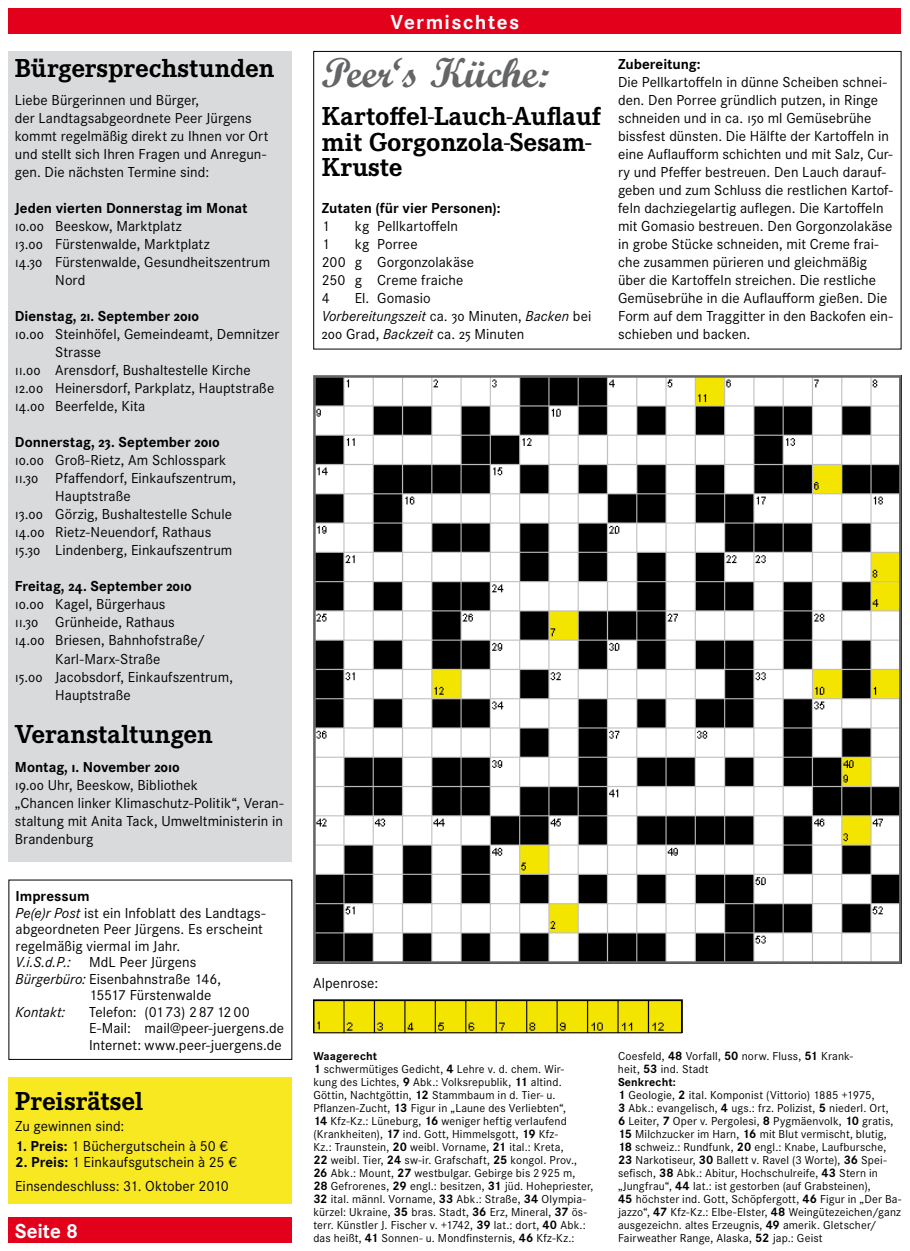
<style>
.page{position:relative;width:910px;height:1251px;background:#fff}
.page>*{position:absolute;margin:0;border:0;box-sizing:border-box;transform-origin:0 0}
.t1{font:700 42px "Script MT Std";color:#646567}
.t2{font:700 27px/25.5px "Corporate E";color:#000}
.t3{font:700 21px "Corporate S";letter-spacing:.065em;color:#fff}
.t4{font:15px/18px "Corporate S";letter-spacing:.005em;color:#000}
.t5{font:700 15px "Corporate S";color:#000}
.t6{font:italic 15px "Corporate S";color:#000}
.t7{font:12px/13px "Corporate S";letter-spacing:.015em;color:#000}
.s1{font-style:italic}
.s2{font-weight:700}
.s3{font-weight:700;font-size:12.75px}
</style>
<div class="page">
<div style="left:313px;top:51px;width:588px;height:298px;border:1px solid #000"></div>
<div style="left:9px;top:9px;width:892px;height:25px;background:#e2001a"></div>
<img style="left:316px;top:378px;width:582px;height:582px">
<div style="left:313px;top:375px;width:588px;height:588px;border:2px solid #646567"></div>
<img style="left:315px;top:1001px;width:365px;height:30px">
<div style="left:313px;top:999px;width:369px;height:34px;border:1px solid #000"></div>
<div style="left:9px;top:1077px;width:283px;height:126px;background:#f8e822"></div>
<div style="left:9px;top:51px;width:283px;height:810px;background:#d9dadb"></div>
<div style="left:9px;top:1216px;width:283px;height:26px;background:#e2001a"></div>
<h2 class="t2" style="left:15px;top:56px;width:261px">Bürgersprechstunden</h2>
<p class="t4" style="left:15px;top:91px;width:255px">Liebe Bürgerinnen und Bürger,<br>der Landtagsabgeordnete Peer Jürgens kommt regelmäßig direkt zu Ihnen vor Ort und stellt sich Ihren Fragen und Anregun&shy;gen. Die nächsten Termine sind:</p>
<p class="t5" style="left:15px;top:199px;width:234px">Jeden vierten Donnerstag im Monat</p>
<p class="t4" style="left:15px;top:217px;width:168px">10.00 Beeskow, Marktplatz</p>
<p class="t4" style="left:15px;top:235px;width:196px">13.00 Fürstenwalde, Marktplatz</p>
<p class="t4" style="left:15px;top:253px;width:257px">14.30 Fürstenwalde, Gesundheitszentrum</p>
<p class="t4" style="left:55px;top:271px;width:32px">Nord</p>
<p class="t5" style="left:15px;top:307px;width:186px">Dienstag, 21. September 2010</p>
<p class="t4" style="left:15px;top:325px;width:266px">10.00 Steinhöfel, Gemeindeamt, Demnitzer</p>
<p class="t4" style="left:55px;top:343px;width:47px">Strasse</p>
<p class="t4" style="left:15px;top:361px;width:237px">11.00 Arensdorf, Bushaltestelle Kirche</p>
<p class="t4" style="left:15px;top:379px;width:261px">12.00 Heinersdorf, Parkplatz, Hauptstraße</p>
<p class="t4" style="left:15px;top:397px;width:132px">14.00 Beerfelde, Kita</p>
<p class="t5" style="left:15px;top:433px;width:206px">Donnerstag, 23. September 2010</p>
<p class="t4" style="left:15px;top:451px;width:213px">10.00 Groß-Rietz, Am Schlosspark</p>
<p class="t4" style="left:15px;top:469px;width:223px">11.30 Pfaffendorf, Einkaufszentrum,</p>
<p class="t4" style="left:55px;top:487px;width:77px">Hauptstraße</p>
<p class="t4" style="left:15px;top:505px;width:219px">13.00 Görzig, Bushaltestelle Schule</p>
<p class="t4" style="left:15px;top:523px;width:198px">14.00 Rietz-Neuendorf, Rathaus</p>
<p class="t4" style="left:15px;top:541px;width:219px">15.30 Lindenberg, Einkaufszentrum</p>
<p class="t5" style="left:15px;top:577px;width:178px">Freitag, 24. September 2010</p>
<p class="t4" style="left:15px;top:595px;width:152px">10.00 Kagel, Bürgerhaus</p>
<p class="t4" style="left:15px;top:613px;width:161px">11.30 Grünheide, Rathaus</p>
<p class="t4" style="left:15px;top:631px;width:192px">14.00 Briesen, Bahnhofstraße/</p>
<p class="t4" style="left:55px;top:649px;width:107px">Karl-Marx-Straße</p>
<p class="t4" style="left:15px;top:667px;width:220px">15.00 Jacobsdorf, Einkaufszentrum,</p>
<p class="t4" style="left:55px;top:685px;width:77px">Hauptstraße</p>
<h2 class="t2" style="left:15px;top:721px;width:199px">Veranstaltungen</h2>
<p class="t5" style="left:15px;top:757px;width:166px">Montag, 1. November 2010</p>
<p class="t4" style="left:15px;top:775px;width:270px">19.00 Uhr, Beeskow, Bibliothek<br>„Chancen linker Klimaschutz-Politik“, Veran&shy;staltung mit Anita Tack, Umweltministerin in Brandenburg</p>
<p class="t5" style="left:16px;top:887px;width:75px">Impressum</p>
<p class="t4" style="left:16px;top:903px;width:251px"><span class="s1">Pe(e)r Post</span> ist ein Infoblatt des Landtags-</p>
<p class="t4" style="left:16px;top:920px;width:249px">abgeordneten Peer Jürgens. Es erscheint</p>
<p class="t4" style="left:16px;top:936px;width:166px">regelmäßig viermal im Jahr.</p>
<p class="t4" style="left:16px;top:953px;width:182px"><span class="s1">V.i.S.d.P.:</span> MdL Peer Jürgens</p>
<p class="t4" style="left:16px;top:969px;width:207px"><span class="s1">Bürgerbüro:</span> Eisenbahnstraße 146,</p>
<p class="t4" style="left:89px;top:986px;width:124px">15517 Fürstenwalde</p>
<p class="t6" style="left:16px;top:1002px;width:51px">Kontakt:</p>
<p class="t4" style="left:89px;top:1003px;width:196px;line-height:16.5px">Telefon: (0173) 2871200<br>E-Mail: mail@peer-juergens.de<br>Internet: www.peer-juergens.de</p>
<h2 class="t2" style="left:15px;top:1088px;width:130px">Preisrätsel</h2>
<p class="t4" style="left:15px;top:1117px;width:111px">Zu gewinnen sind:</p>
<p class="t4" style="left:15px;top:1136px;width:214px"><span class="s2">1. Preis:</span> 1 Büchergutschein à 50 €</p>
<p class="t4" style="left:15px;top:1150px;width:223px;line-height:24px"><span class="s2">2. Preis:</span> 1 Einkaufsgutschein à 25 €<br>Einsendeschluss: 31. Oktober 2010</p>
<h3 class="t3" style="left:15px;top:1218px;width:65px">Seite 8</h3>
<h3 class="t3" style="left:391px;top:10px;width:130px">Vermischtes</h3>
<h1 class="t1" style="left:322px;top:47px;width:229px">Peer‘s Küche:</h1>
<p class="t5" style="left:618px;top:55px;width:84px">Zubereitung:</p>
<p class="t4" style="left:618px;top:73px;width:276px">Die Pellkartoffeln in dünne Scheiben schnei&shy;den. Den Porree gründlich putzen, in Ringe schneiden und in ca. 150 ml Gemüsebrühe bissfest dünsten. Die Hälfte der Kartoffeln in eine Auflaufform schichten und mit Salz, Cur&shy;ry und Pfeffer bestreuen. Den Lauch darauf&shy;geben und zum Schluss die restlichen Kartof&shy;feln dachziegelartig auflegen. Die Kartoffeln mit Gomasio bestreuen. Den Gorgonzolakäse in grobe Stücke schneiden, mit Creme frai&shy;che zusammen pürieren und gleichmäßig über die Kartoffeln streichen. Die restliche Gemüsebrühe in die Auflaufform gießen. Die Form auf dem Traggitter in den Backofen ein&shy;schieben und backen.</p>
<h2 class="t2" style="left:322px;top:104px;width:281px">Kartoffel-Lauch-Auflauf mit Gorgonzola-Sesam-<br>Kruste</h2>
<p class="t5" style="left:322px;top:199px;width:180px">Zutaten (für vier Personen):</p>
<p class="t4" style="left:322px;top:217px;width:9px">1</p>
<p class="t4" style="left:355px;top:217px;width:105px">kg Pellkartoffeln</p>
<p class="t4" style="left:322px;top:235px;width:9px">1</p>
<p class="t4" style="left:322px;top:235px;width:154px;text-indent:33px">kg Porree<br>200 g Gorgonzolakäse<br>250 g Creme fraiche<br>4</p>
<p class="t4" style="left:322px;top:289px;width:271px;text-indent:33px">El. Gomasio<br><span class="s1">Vorbereitungszeit</span> ca. 30 Minuten, <span class="s1">Backen</span> bei<br>200 Grad, <span class="s1">Backzeit</span> ca. 25 Minuten</p>
<p class="t4" style="left:313px;top:973px;width:66px">Alpenrose:</p>
<p class="t7" style="left:313px;top:1048px;width:282px"><span class="s2">Waagerecht<br></span><span class="s3">1</span> schwermütiges Gedicht, <span class="s3">4</span> Lehre v. d. chem. Wir-<br>kung des Lichtes, <span class="s3">9</span> Abk.: Volksrepublik, <span class="s3">11</span> altind.<br>Göttin, Nachtgöttin, <span class="s3">12</span> Stammbaum in d. Tier- u.<br>Pflanzen-Zucht, <span class="s3">13</span> Figur in „Laune des Verliebten“,<br><span class="s3">14</span> Kfz-Kz.: Lüneburg, <span class="s3">16</span> weniger heftig verlaufend (Krankheiten), <span class="s3">17</span> ind. Gott, Himmelsgott, <span class="s3">19</span> Kfz-<br>Kz.: Traunstein, <span class="s3">20</span> weibl. Vorname, <span class="s3">21</span> ital.: Kreta,<br><span class="s3">22</span> weibl. Tier, <span class="s3">24</span> sw-ir. Grafschaft, <span class="s3">25</span> kongol. Prov., <span class="s3">26</span> Abk.: Mount, <span class="s3">27</span> westbulgar. Gebirge bis 2925 m,<br><span class="s3">28</span> Gefrorenes, <span class="s3">29</span> engl.: besitzen, <span class="s3">31</span> jüd. Hohepriester, <span class="s3">32</span> ital. männl. Vorname, <span class="s3">33</span> Abk.: Straße, <span class="s3">34</span> Olympia&shy;kürzel: Ukraine, <span class="s3">35</span> bras. Stadt, <span class="s3">36</span> Erz, Mineral, <span class="s3">37</span> ös&shy;terr. Künstler J. Fischer v. +1742, <span class="s3">39</span> lat.: dort, <span class="s3">40</span> Abk.: das heißt, <span class="s3">41</span> Sonnen- u. Mondfinsternis, <span class="s3">46</span> Kfz-Kz.:</p>
<p class="t7" style="left:618px;top:1048px;width:285px">Coesfeld, <span class="s3">48</span> Vorfall, <span class="s3">50</span> norw. Fluss, <span class="s3">51</span> Krank-<br>heit, <span class="s3">53</span> ind. Stadt<br><span class="s2">Senkrecht:<br></span><span class="s3">1</span> Geologie, <span class="s3">2</span> ital. Komponist (Vittorio) 1885 +1975,<br><span class="s3">3</span> Abk.: evangelisch, <span class="s3">4</span> ugs.: frz. Polizist, <span class="s3">5</span> niederl. Ort,<br><span class="s3">6</span> Leiter, <span class="s3">7</span> Oper v. Pergolesi, <span class="s3">8</span> Pygmäenvolk, <span class="s3">10</span> gratis, <span class="s3">15</span> Milchzucker im Harn, <span class="s3">16</span> mit Blut vermischt, blutig, <span class="s3">18</span> schweiz.: Rundfunk, <span class="s3">20</span> engl.: Knabe, Laufbursche, <span class="s3">23</span> Narkotiseur, <span class="s3">30</span> Ballett v. Ravel (3 Worte), <span class="s3">36</span> Spei&shy;sefisch, <span class="s3">38</span> Abk.: Abitur, Hochschulreife, <span class="s3">43</span> Stern in „Jungfrau“, <span class="s3">44</span> lat.: ist gestorben (auf Grabsteinen),<br><span class="s3">45</span> höchster ind. Gott, Schöpfergott, <span class="s3">46</span> Figur in „Der Ba&shy;jazzo“, <span class="s3">47</span> Kfz-Kz.: Elbe-Elster, <span class="s3">48</span> Weingütezeichen/ganz ausgezeichn. altes Erzeugnis, <span class="s3">49</span> amerik. Gletscher/ Fairweather Range, Alaska, <span class="s3">52</span> jap.: Geist</p>
</div>
